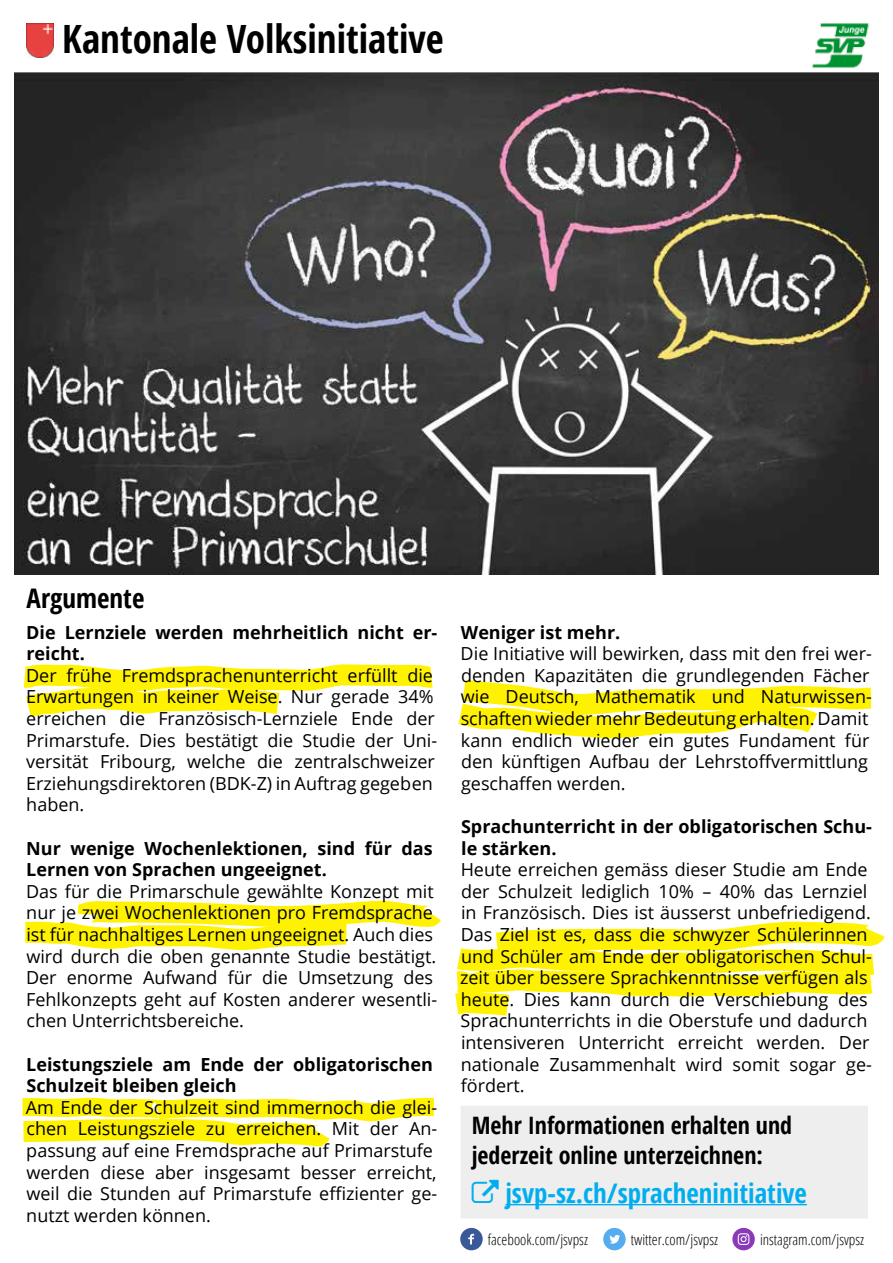
<style>
.page{position:relative;width:893px;height:1263px;background:#fff}
.page>*{position:absolute;margin:0;border:0;box-sizing:border-box;transform-origin:0 0}
.t1{font:700 condensed 39px "Open Sans";color:#000}
.t2{font:700 condensed 27px "Open Sans";color:#00aeef}
.t3{font:700 condensed 27px "Open Sans";color:#000}
.t4{font:700 condensed 24px/30px "Open Sans";color:#000}
.t5{font:18px/21.6px "Open Sans";color:#000}
.t6{font:700 18px/21.6px "Open Sans";color:#000}
.t7{font:300 condensed 15px "Open Sans";color:#000}
</style>
<div class="page">
<svg style="left:458px;top:723px;width:355px;height:16px"></svg>
<svg style="left:23px;top:664px;width:849px;height:59px"></svg>
<svg style="left:25px;top:900px;width:860px;height:116px"></svg>
<svg style="left:22px;top:1097px;width:412px;height:50px"></svg>
<img style="left:26px;top:24px;width:28px;height:33px">
<img style="left:812px;top:23px;width:57px;height:45px">
<img style="left:14px;top:73px;width:865px;height:501px">
<div style="left:461px;top:1106px;width:407px;height:112px;background:#eee"></div>
<svg style="left:732px;top:1228px;width:23px;height:22px"></svg>
<svg style="left:603px;top:1228px;width:23px;height:22px"></svg>
<svg style="left:460px;top:1228px;width:23px;height:22px"></svg>
<hr style="left:505px;top:1204px;width:302px;height:1px;background:#00aeef">
<h1 class="t1" style="left:62px;top:12px;width:383px">Kantonale Volksinitiative</h1>
<h2 class="t3" style="left:27px;top:579px;width:119px">Argumente</h2>
<p class="t6" style="left:26px;top:621px;width:412px">Die Lernziele werden mehrheitlich nicht er&shy;reicht.</p>
<p class="t5" style="left:26px;top:664px;width:411px">Der frühe Fremdsprachenunterricht erfüllt die Erwartungen in keiner Weise. Nur gerade 34% erreichen die Französisch-Lernziele Ende der Primarstufe. Dies bestätigt die Studie der Uni&shy;versität Fribourg, welche die zentralschweizer Erziehungsdirektoren (BDK-Z) in Auftrag gegeben haben.</p>
<p class="t6" style="left:26px;top:837px;width:408px">Nur wenige Wochenlektionen, sind für das<br>Lernen von Sprachen ungeeignet.</p>
<p class="t5" style="left:26px;top:880px;width:413px">Das für die Primarschule gewählte Konzept mit nur je zwei Wochenlektionen pro Fremdsprache ist für nachhaltiges Lernen ungeeignet. Auch dies wird durch die oben genannte Studie bestätigt.<br>Der enorme Aufwand für die Umsetzung des Fehlkonzepts geht auf Kosten anderer wesentli&shy;chen Unterrichtsbereiche.</p>
<p class="t6" style="left:26px;top:1053px;width:408px">Leistungsziele am Ende der obligatorischen<br>Schulzeit bleiben gleich</p>
<p class="t5" style="left:26px;top:1096px;width:413px">Am Ende der Schulzeit sind immernoch die glei&shy;chen Leistungsziele zu erreichen. Mit der An&shy;passung auf eine Fremdsprache auf Primarstufe werden diese aber insgesamt besser erreicht, weil die Stunden auf Primarstufe effizienter ge&shy;nutzt werden können.</p>
<p class="t6" style="left:461px;top:621px;width:161px">Weniger ist mehr.</p>
<p class="t5" style="left:461px;top:642px;width:413px">Die Initiative will bewirken, dass mit den frei wer&shy;denden Kapazitäten die grundlegenden Fächer wie Deutsch, Mathematik und Naturwissen&shy;schaften wieder mehr Bedeutung erhalten. Damit kann endlich wieder ein gutes Fundament für den künftigen Aufbau der Lehrstoffvermittlung geschaffen werden.</p>
<p class="t6" style="left:461px;top:815px;width:411px">Sprachunterricht in der obligatorischen Schu&shy;le stärken.</p>
<p class="t5" style="left:460px;top:858px;width:413px">Heute erreichen gemäss dieser Studie am Ende der Schulzeit lediglich 10% – 40% das Lernziel in Französisch. Dies ist äusserst unbefriedigend.<br>Das Ziel ist es, dass die schwyzer Schülerinnen und Schüler am Ende der obligatorischen Schul&shy;zeit über bessere Sprachkenntnisse verfügen als heute. Dies kann durch die Verschiebung des Sprachunterrichts in die Oberstufe und dadurch intensiveren Unterricht erreicht werden. Der nationale Zusammenhalt wird somit sogar ge&shy;fördert.</p>
<h3 class="t4" style="left:472px;top:1109px;width:322px">Mehr Informationen erhalten und jederzeit online unterzeichnen:</h3>
<h2 class="t2" style="left:505px;top:1174px;width:303px">jsvp-sz.ch/spracheninitiative</h2>
<p class="t7" style="left:488px;top:1229px;width:102px">facebook.com/jsvpsz</p>
<p class="t7" style="left:631px;top:1229px;width:89px">twitter.com/jsvpsz</p>
<p class="t7" style="left:760px;top:1229px;width:106px">instagram.com/jsvpsz</p>
</div>
